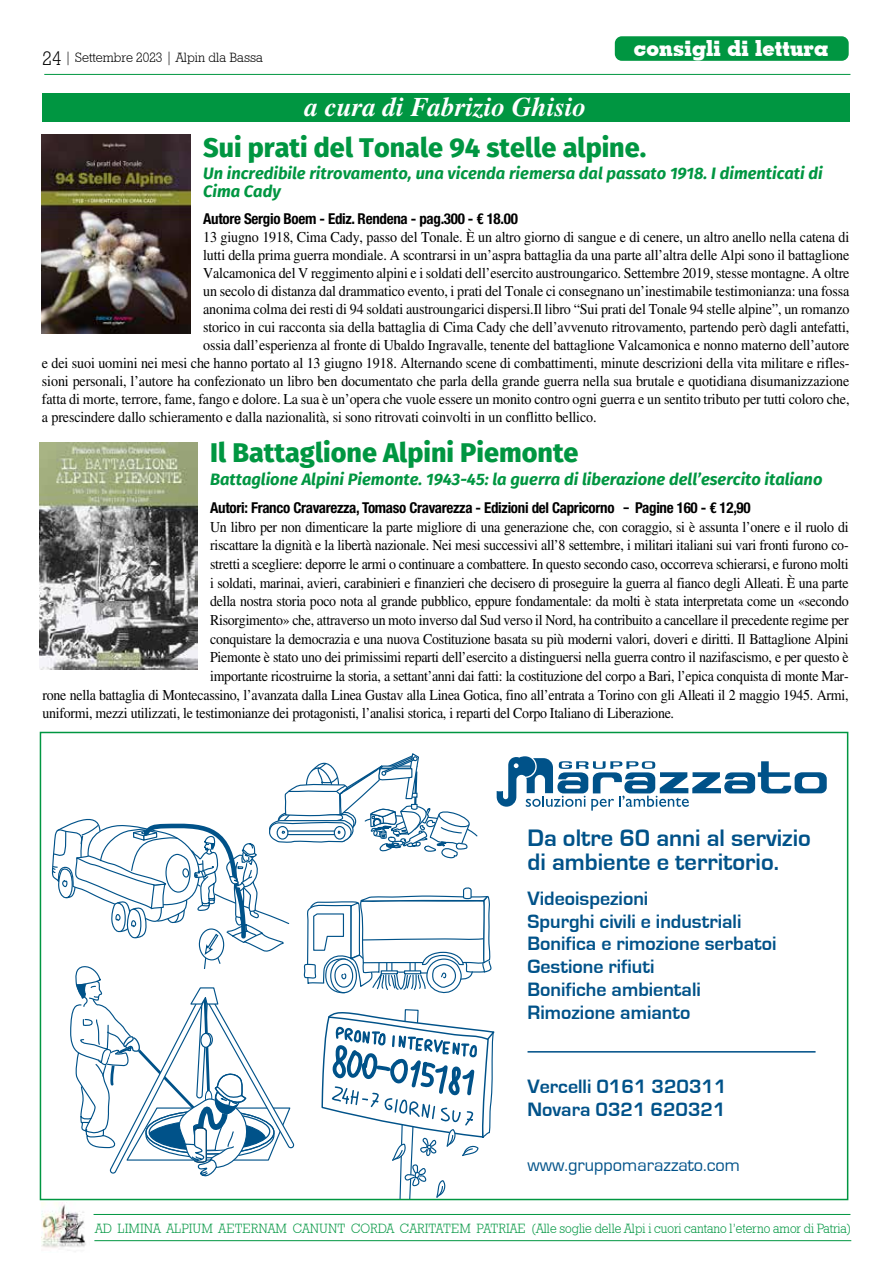
<style>
.page{position:relative;width:893px;height:1263px;background:#fff}
.page>*{position:absolute;margin:0;border:0;box-sizing:border-box;transform-origin:0 0}
.t1{font:800 27px "Fira Sans";color:#009641}
.t2{font:italic 700 27px "Times LT Std";letter-spacing:.005em;color:#fff}
.t3{font:700 24.6px/24.2px "Eurostile";color:#005289}
.t4{font:700 22.2px "Geometric Slab 703 BT Xtra";color:#fff}
.t5{font:700 19.95px/22.8px "Eurostile";color:#005289}
.t6{font:18.45px "Eurostile";color:#005289}
.t7{font:italic 700 16.5px/18px "Fira Sans";color:#009641}
.t8{font:15px "Times LT Std";letter-spacing:-.01em;color:#000;scale:.94 1}
.t9{font:15px "Times LT Std";letter-spacing:-.01em;color:#000;scale:.93 1}
.t10{font:700 condensed 15px "Helvetica Neue LT Std";letter-spacing:-.02em;color:#000}
.t11{font:13.5px "Geometric Slab 712 BT Light A";color:#009641;scale:.95 1}
.t12{font:13.5px "Geometric Slab 712 BT Light A";color:#000}
.s1{font-size:19.5px}
.s2{font-family:"Times New Roman";font-weight:400;font-stretch:normal;font-size:21px}
</style>
<div class="page">
<hr style="left:44px;top:74px;width:806px;height:1px;background:#009641">
<div style="left:615px;top:36px;width:234px;height:25px;background:#009641;border-radius:7px"></div>
<div style="left:42px;top:94px;width:807px;height:28px;background:#009641"></div>
<svg style="left:51px;top:753px;width:776px;height:444px"></svg>
<div style="left:40px;top:732px;width:808px;height:468px;border:2px solid #009641"></div>
<img style="left:41px;top:134px;width:149px;height:200px">
<img style="left:40px;top:442px;width:157px;height:227px">
<hr style="left:94px;top:1240px;width:757px;height:1px;background:#009641">
<img style="left:42px;top:1202px;width:44px;height:46px">
<hr style="left:94px;top:1214px;width:756px;height:1px;background:#009641">
<p class="t12" style="left:43px;top:49px;width:222px"><span class="s1">24</span> | Settembre 2023 | Alpin dla Bassa</p>
<h3 class="t4" style="left:634px;top:34px;width:196px">consigli di lettura</h3>
<h1 class="t2" style="left:305px;top:92px;width:283px">a cura di Fabrizio Ghisio</h1>
<h1 class="t1" style="left:203px;top:124px;width:445px">Sui prati del Tonale 94 stelle alpine.</h1>
<p class="t7" style="left:203px;top:163px;width:621px">Un incredibile ritrovamento, una vicenda riemersa dal passato 1918. I dimenticati di<br>Cima Cady</p>
<p class="t10" style="left:203px;top:210px;width:316px">Autore Sergio Boem - Ediz. Rendena - pag.300 - € 18.00</p>
<p class="t8" style="left:203px;top:229px;width:689px">13 giugno 1918, Cima Cady, passo del Tonale. È un altro giorno di sangue e di cenere, un altro anello nella catena di</p>
<p class="t8" style="left:203px;top:247px;width:689px">lutti della prima guerra mondiale. A scontrarsi in un’aspra battaglia da una parte all’altra delle Alpi sono il battaglione</p>
<p class="t8" style="left:203px;top:265px;width:689px">Valcamonica del V reggimento alpini e i soldati dell’esercito austroungarico. Settembre 2019, stesse montagne. A oltre</p>
<p class="t8" style="left:203px;top:283px;width:689px">un secolo di distanza dal drammatico evento, i prati del Tonale ci consegnano un’inestimabile testimonianza: una fossa</p>
<p class="t8" style="left:203px;top:301px;width:689px">anonima colma dei resti di 94 soldati austroungarici dispersi.Il libro “Sui prati del Tonale 94 stelle alpine”, un romanzo</p>
<p class="t8" style="left:203px;top:319px;width:689px">storico in cui racconta sia della battaglia di Cima Cady che dell’avvenuto ritrovamento, partendo però dagli antefatti,</p>
<p class="t8" style="left:203px;top:337px;width:689px">ossia dall’esperienza al fronte di Ubaldo Ingravalle, tenente del battaglione Valcamonica e nonno materno dell’autore</p>
<p class="t8" style="left:42px;top:355px;width:860px">e dei suoi uomini nei mesi che hanno portato al 13 giugno 1918. Alternando scene di combattimenti, minute descrizioni della vita militare e rifles-</p>
<p class="t8" style="left:42px;top:373px;width:860px">sioni personali, l’autore ha confezionato un libro ben documentato che parla della grande guerra nella sua brutale e quotidiana disumanizzazione</p>
<p class="t8" style="left:42px;top:391px;width:861px">fatta di morte, terrore, fame, fango e dolore. La sua è un’opera che vuole essere un monito contro ogni guerra e un sentito tributo per tutti coloro che,</p>
<p class="t8" style="left:42px;top:409px;width:592px">a prescindere dallo schieramento e dalla nazionalità, si sono ritrovati coinvolti in un conflitto bellico.</p>
<h1 class="t1" style="left:210px;top:429px;width:370px">Il Battaglione Alpini Piemonte</h1>
<p class="t7" style="left:210px;top:469px;width:614px">Battaglione Alpini Piemonte. 1943-45: la guerra di liberazione dell’esercito italiano</p>
<p class="t10" style="left:210px;top:498px;width:542px">Autori: Franco Cravarezza, Tomaso Cravarezza - Edizioni del Capricorno <span class="s2">-</span> Pagine 160 - € 12,90</p>
<p class="t9" style="left:210px;top:518px;width:688px">Un libro per non dimenticare la parte migliore di una generazione che, con coraggio, si è assunta l’onere e il ruolo di</p>
<p class="t9" style="left:210px;top:537px;width:688px">riscattare la dignità e la libertà nazionale. Nei mesi successivi all’8 settembre, i militari italiani sui vari fronti furono co-</p>
<p class="t9" style="left:210px;top:555px;width:688px">stretti a scegliere: deporre le armi o continuare a combattere. In questo secondo caso, occorreva schierarsi, e furono molti</p>
<p class="t9" style="left:210px;top:574px;width:688px">i soldati, marinai, avieri, carabinieri e finanzieri che decisero di proseguire la guerra al fianco degli Alleati. È una parte</p>
<p class="t9" style="left:210px;top:593px;width:688px">della nostra storia poco nota al grande pubblico, eppure fondamentale: da molti è stata interpretata come un «secondo</p>
<p class="t9" style="left:210px;top:611px;width:688px">Risorgimento» che, attraverso un moto inverso dal Sud verso il Nord, ha contribuito a cancellare il precedente regime per</p>
<p class="t9" style="left:210px;top:630px;width:688px">conquistare la democrazia e una nuova Costituzione basata su più moderni valori, doveri e diritti. Il Battaglione Alpini</p>
<p class="t9" style="left:210px;top:649px;width:688px">Piemonte è stato uno dei primissimi reparti dell’esercito a distinguersi nella guerra contro il nazifascismo, e per questo è</p>
<p class="t9" style="left:210px;top:667px;width:688px">importante ricostruirne la storia, a settant’anni dai fatti: la costituzione del corpo a Bari, l’epica conquista di monte Mar-</p>
<p class="t9" style="left:43px;top:686px;width:868px">rone nella battaglia di Montecassino, l’avanzata dalla Linea Gustav alla Linea Gotica, fino all’entrata a Torino con gli Alleati il 2 maggio 1945. Armi,</p>
<p class="t9" style="left:43px;top:705px;width:681px">uniformi, mezzi utilizzati, le testimonianze dei protagonisti, l’analisi storica, i reparti del Corpo Italiano di Liberazione.</p>
<h2 class="t3" style="left:527px;top:826px;width:285px">Da oltre 60 anni al servizio di ambiente e territorio.</h2>
<h3 class="t5" style="left:527px;top:887px;width:250px">Videoispezioni<br>Spurghi civili e industriali<br>Bonifica e rimozione serbatoi<br>Gestione rifiuti<br>Bonifiche ambientali<br>Rimozione amianto</h3>
<h3 class="t5" style="left:527px;top:1075px;width:201px">Vercelli 0161 320311<br>Novara 0321 620321</h3>
<p class="t6" style="left:527px;top:1155px;width:214px">www.gruppomarazzato.com</p>
<p class="t11" style="left:95px;top:1220px;width:797px">AD LIMINA ALPIUM AETERNAM CANUNT CORDA CARITATEM PATRIAE (Alle soglie delle Alpi i cuori cantano l’eterno amor di Patria)</p>
</div>
